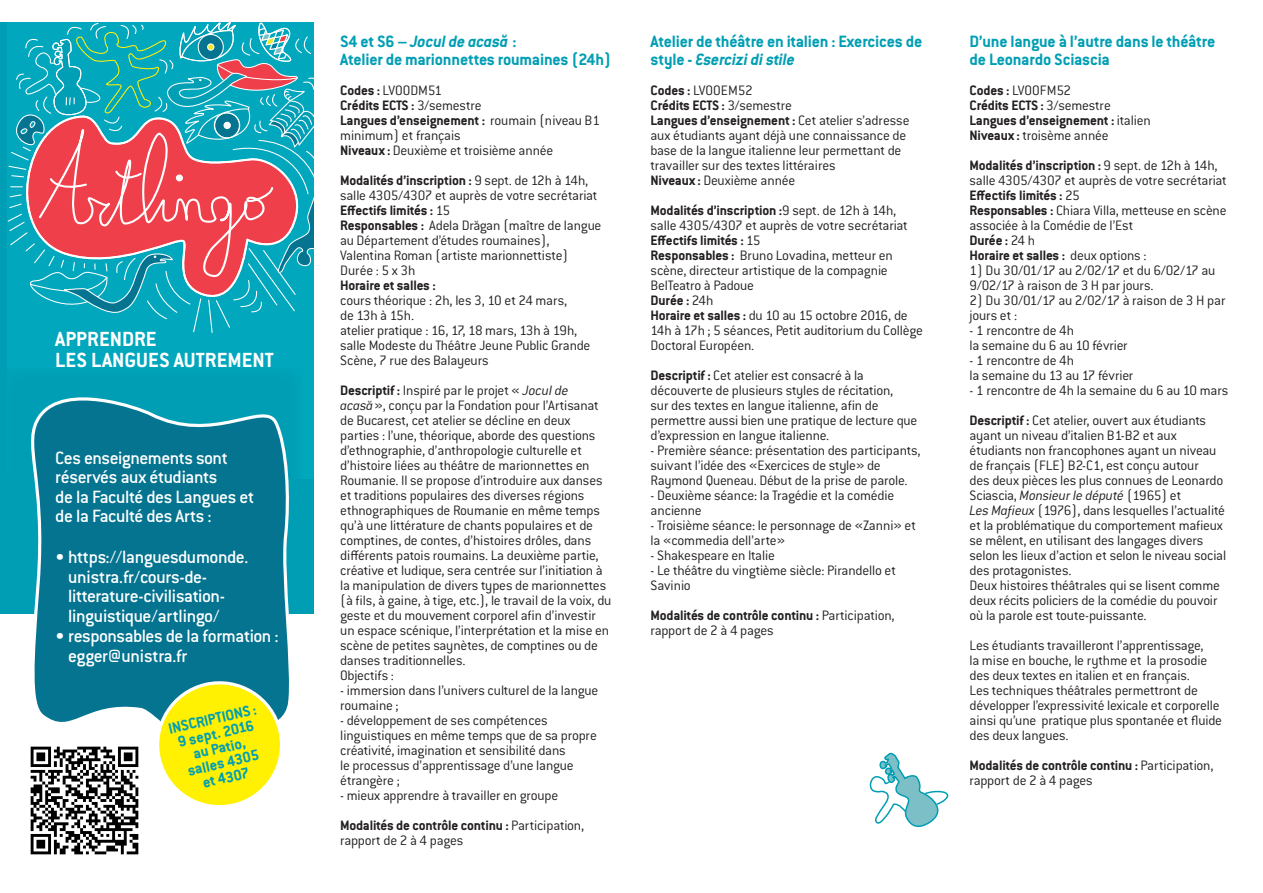
<style>
.page{position:relative;width:1263px;height:893px;background:#fff}
.page>*{position:absolute;margin:0;border:0;box-sizing:border-box;transform-origin:0 0}
.t1{font:700 22.5px/21px "Conduit ITC Std";color:#fff}
.t2{font:500 19.5px/19.5px "Conduit ITC Std";letter-spacing:-.025em;color:#fff}
.t3{font:700 18px/18px "Conduit ITC Std";letter-spacing:-.01em;color:#009eb4}
.t4{font:700 16.5px/15px "Conduit ITC Std";color:#009eb4;text-align:center}
.t5{font:300 15px/15px "Conduit ITC Std";letter-spacing:-.015em;color:#231f20}
.t6{font:700 15px/15px "Conduit ITC Std";letter-spacing:-.01em;color:#231f20}
.s1{font-style:italic}
.s2{font-weight:700}
.s3{font-weight:300}
</style>
<div class="page">
<div style="left:0;top:20px;width:314px;height:594px;background:#009eb4"></div>
<div style="left:8px;top:20px;width:306px;height:459px;background:#00a7bd"></div>
<svg style="left:8px;top:21px;width:306px;height:312px"></svg>
<div style="left:0;top:367px;width:302px;height:211px;background:#009eb4"></div>
<img style="left:30px;top:759px;width:109px;height:96px">
<div style="left:0;top:0;width:980px;height:21px;background:#fff"></div>
<svg style="left:30px;top:397px;width:259px;height:362px;background:#1b829b"></svg>
<svg style="left:152px;top:677px;width:136px;height:129px"></svg>
<svg style="left:869px;top:752px;width:80px;height:76px"></svg>
<h1 class="t1" style="left:55px;top:328px;width:220px">Apprendre<br>les langues autrement</h1>
<h2 class="t2" style="left:55px;top:448px;width:201px">Ces enseignements sont réservés aux étudiants<br>de la Faculté des Langues et de la Faculté des Arts :</h2>
<h2 class="t2" style="left:68px;top:547px;width:182px;text-indent:-13px">• https://languesdumonde. unistra.fr/cours-de&shy;litterature-civilisation&shy;linguistique/artlingo/</h2>
<h2 class="t2" style="left:68px;top:626px;width:212px;text-indent:-13px">• responsables de la formation : egger@unistra.fr</h2>
<p class="t4" style="left:167px;top:722px;width:92px;rotate:-13deg">Inscriptions :<br>9 sept. 2016 au Patio, salles 4305 et 4307</p>
<p class="t3" style="left:340px;top:32px;width:272px">S4 et S6 – <span class="s1">Jocul de acas˘a</span> :<br>Atelier de marionnettes roumaines (24h)</p>
<p class="t5" style="left:340px;top:83px;width:261px"><span class="s2">Codes :</span> LV00DM51<br><span class="s2">Crédits ECTS :</span> 3/semestre<br><span class="s2">Langues d’enseignement :</span> roumain (niveau B1 minimum) et français<br><span class="s2">Niveaux :</span> Deuxième et troisième année</p>
<p class="t5" style="left:340px;top:173px;width:263px"><span class="s2">Modalités d’inscription :</span> 9 sept. de 12h à 14h, salle 4305/4307 et auprès de votre secrétariat <span class="s2">Effectifs limités :</span> 15<br><span class="s2">Responsables :</span> Adela Dr˘agan (maître de langue au Département d’études roumaines), Valentina Roman (artiste marionnettiste)<br>Durée : 5 x 3h</p>
<p class="t6" style="left:340px;top:277px;width:97px">Horaire et salles :</p>
<p class="t5" style="left:340px;top:293px;width:252px">cours théorique : 2h, les 3, 10 et 24 mars,<br>de 13h à 15h.<br>atelier pratique : 16, 17, 18 mars, 13h à 19h, salle Modeste du Théâtre Jeune Public Grande Scène, 7 rue des Balayeurs</p>
<p class="t5" style="left:340px;top:383px;width:273px"><span class="s2">Descriptif :</span> Inspiré par le projet « <span class="s1">Jocul de<br>acas˘a</span> », conçu par la Fondation pour l’Artisanat de Bucarest, cet atelier se décline en deux parties : l’une, théorique, aborde des questions d’ethnographie, d’anthropologie culturelle et d’histoire liées au théâtre de marionnettes en Roumanie. Il se propose d’introduire aux danses et traditions populaires des diverses régions ethnographiques de Roumanie en même temps qu’à une littérature de chants populaires et de comptines, de contes, d’histoires drôles, dans différents patois roumains. La deuxième partie, créative et ludique, sera centrée sur l’initiation à la manipulation de divers types de marionnettes (à fils, à gaine, à tige, etc.), le travail de la voix, du geste et du mouvement corporel afin d’investir un espace scénique, l’interprétation et la mise en scène de petites saynètes, de comptines ou de danses traditionnelles.<br>Objectifs :</p>
<p class="t5" style="left:340px;top:683px;width:260px">- immersion dans l’univers culturel de la langue roumaine ;</p>
<p class="t5" style="left:340px;top:713px;width:258px">- développement de ses compétences linguistiques en même temps que de sa propre créativité, imagination et sensibilité dans<br>le processus d’apprentissage d’une langue étrangère ;</p>
<p class="t5" style="left:340px;top:780px;width:245px;line-height:30px">- mieux apprendre à travailler en groupe<br><span class="s2">Modalités de contrôle continu :</span> Participation,</p>
<p class="t5" style="left:340px;top:833px;width:125px">rapport de 2 à 4 pages</p>
<p class="t3" style="left:651px;top:32px;width:273px">Atelier de théâtre en italien : Exercices de style - <span class="s1">Esercizi di stile</span></p>
<p class="t5" style="left:651px;top:83px;width:260px"><span class="s2">Codes :</span> LV00EM52<br><span class="s2">Crédits ECTS :</span> 3/semestre<br><span class="s2">Langues d’enseignement :</span> Cet atelier s’adresse aux étudiants ayant déjà une connaissance de base de la langue italienne leur permettant de travailler sur des textes littéraires<br><span class="s2">Niveaux :</span> Deuxième année</p>
<p class="t5" style="left:651px;top:203px;width:274px"><span class="s2">Modalités d’inscription :</span>9 sept. de 12h à 14h, salle 4305/4307 et auprès de votre secrétariat <span class="s2">Effectifs limités :</span> 15<br><span class="s2">Responsables :</span> Bruno Lovadina, metteur en scène, directeur artistique de la compagnie BelTeatro à Padoue<br><span class="s2">Durée :</span> 24h<br><span class="s2">Horaire et salles :</span> du 10 au 15 octobre 2016, de 14h à 17h ; 5 séances, Petit auditorium du Collège Doctoral Européen.</p>
<p class="t5" style="left:651px;top:368px;width:268px"><span class="s2">Descriptif :</span> Cet atelier est consacré à la découverte de plusieurs styles de récitation,<br>sur des textes en langue italienne, afin de permettre aussi bien une pratique de lecture que d’expression en langue italienne.</p>
<p class="t5" style="left:651px;top:443px;width:271px">- Première séance: présentation des participants, suivant l’idée des «Exercices de style» de<br>Raymond Queneau. Début de la prise de parole.</p>
<p class="t5" style="left:651px;top:488px;width:245px">- Deuxième séance: la Tragédie et la comédie ancienne</p>
<p class="t5" style="left:651px;top:518px;width:267px">- Troisième séance: le personnage de «Zanni» et la «commedia dell’arte»</p>
<p class="t5" style="left:651px;top:548px;width:126px">- Shakespeare en Italie</p>
<p class="t5" style="left:651px;top:563px;width:247px">- Le théâtre du vingtième siècle: Pirandello et<br>Savinio</p>
<p class="t5" style="left:651px;top:608px;width:245px"><span class="s2">Modalités de contrôle continu :</span> Participation, rapport de 2 à 4 pages</p>
<p class="t3" style="left:969px;top:32px;width:247px">D’une langue à l’autre dans le théâtre de Leonardo Sciascia</p>
<p class="t6" style="left:969px;top:82px;width:183px">Codes : <span class="s3">LV00FM52<br></span>Crédits ECTS : <span class="s3">3/semestre<br></span>Langues d’enseignement : <span class="s3">italien<br></span>Niveaux : <span class="s3">troisème année</span></p>
<p class="t5" style="left:969px;top:158px;width:259px"><span class="s2">Modalités d’inscription :</span> 9 sept. de 12h à 14h, salle 4305/4307 et auprès de votre secrétariat <span class="s2">Effectifs limités :</span> 25<br><span class="s2">Responsables :</span> Chiara Villa, metteuse en scène associée à la Comédie de l’Est<br><span class="s2">Durée :</span> 24 h<br><span class="s2">Horaire et salles :</span> deux options :</p>
<p class="t5" style="left:969px;top:263px;width:247px">1) Du 30/01/17 au 2/02/17 et du 6/02/17 au<br>9/02/17 à raison de 3 H par jours.</p>
<p class="t5" style="left:969px;top:293px;width:257px">2) Du 30/01/17 au 2/02/17 à raison de 3 H par jours et :</p>
<p class="t5" style="left:969px;top:323px;width:160px">- 1 rencontre de 4h<br>la semaine du 6 au 10 février</p>
<p class="t5" style="left:969px;top:353px;width:165px">- 1 rencontre de 4h<br>la semaine du 13 au 17 février</p>
<p class="t5" style="left:969px;top:375px;width:260px;line-height:30px">- 1 rencontre de 4h la semaine du 6 au 10 mars<br><span class="s2">Descriptif :</span> Cet atelier, ouvert aux étudiants</p>
<p class="t5" style="left:969px;top:428px;width:258px">ayant un niveau d’italien B1-B2 et aux étudiants non francophones ayant un niveau de français (FLE) B2-C1, est conçu autour<br>des deux pièces les plus connues de Leonardo Sciascia, <span class="s1">Monsieur le député</span> (1965) et<br><span class="s1">Les Mafieux</span> (1976), dans lesquelles l’actualité et la problématique du comportement mafieux se mêlent, en utilisant des langages divers selon les lieux d’action et selon le niveau social des protagonistes.<br>Deux histoires théâtrales qui se lisent comme deux récits policiers de la comédie du pouvoir où la parole est toute-puissante.</p>
<p class="t5" style="left:969px;top:638px;width:254px">Les étudiants travailleront l’apprentissage,<br>la mise en bouche, le rythme et la prosodie des deux textes en italien et en français.<br>Les techniques théâtrales permettront de développer l’expressivité lexicale et corporelle ainsi qu’une pratique plus spontanée et fluide des deux langues.</p>
<p class="t5" style="left:969px;top:758px;width:245px"><span class="s2">Modalités de contrôle continu :</span> Participation, rapport de 2 à 4 pages</p>
</div>
